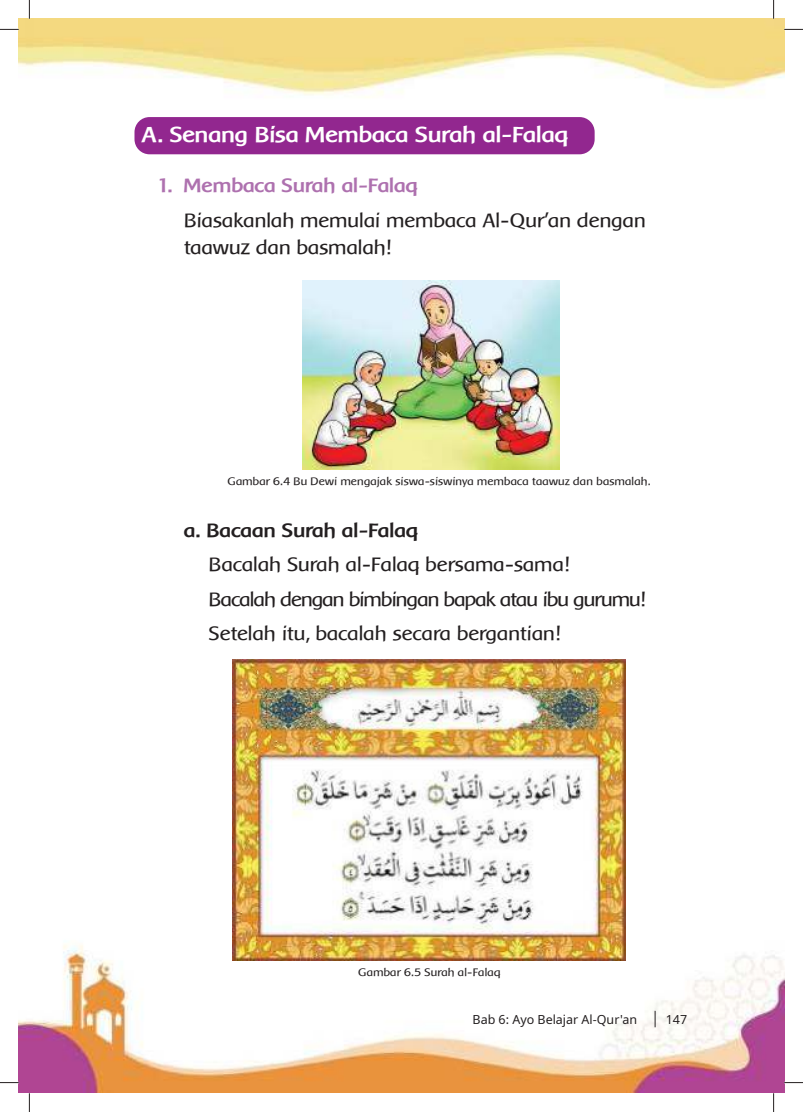
<style>
.page{position:relative;width:803px;height:1112px;background:#fff}
.page>*{position:absolute;margin:0;border:0;box-sizing:border-box;transform-origin:0 0}
.t1{font:700 22.5px "Baar Metanoia";letter-spacing:-.02em;color:#fff}
.t2{font:20px/34.6px "Baar Metanoia";letter-spacing:-.02em;color:#231f20}
.t3{font:700 20px "Baar Metanoia";letter-spacing:-.02em;color:#ae71af}
.t4{font:700 20px "Baar Metanoia";letter-spacing:-.02em;color:#231f20}
.t5{font:12.5px "Noto Sans";color:#231f20}
.t6{font:11.25px "Baar Metanoia";letter-spacing:-.005em;color:#231f20}
.s1{font-size:21.25px}
</style>
<div class="page">
<img style="left:19px;top:19px;width:765px;height:1073px">
<svg style="left:655px;top:1010px;width:1px;height:16px"></svg>
<div style="left:134px;top:117px;width:461px;height:37px;background:#92278f;border-radius:15px"></div>
<img style="left:232px;top:659px;width:394px;height:300px">
<img style="left:302px;top:280px;width:257px;height:189px">
<svg style="left:0;top:29px;width:19px;height:1px"></svg>
<svg style="left:784px;top:29px;width:19px;height:1px"></svg>
<svg style="left:0;top:1081px;width:19px;height:2px"></svg>
<svg style="left:784px;top:1081px;width:19px;height:2px"></svg>
<svg style="left:29px;top:0;width:1px;height:19px"></svg>
<svg style="left:29px;top:1092px;width:1px;height:19px"></svg>
<svg style="left:773px;top:0;width:1px;height:19px"></svg>
<svg style="left:773px;top:1092px;width:1px;height:19px"></svg>
<p class="t1" style="left:142px;top:123px;width:428px">A. Senang Bisa Membaca Surah al-Falaq</p>
<p class="t3" style="left:159px;top:174px;width:260px">1. Membaca Surah al-Falaq</p>
<p class="t2" style="left:184px;top:206px;width:464px;line-height:27.5px">Biasakanlah memulai membaca Al-Qur’an dengan taawu<span class="s1">z</span> dan basmalah!</p>
<p class="t6" style="left:228px;top:475px;width:424px">Gambar 6.4 Bu Dewi mengajak siswa-siswinya membaca taawuz dan basmalah.</p>
<p class="t4" style="left:184px;top:519px;width:236px">a. Bacaan Surah al-Falaq</p>
<p class="t2" style="left:209px;top:547px;width:438px">Bacalah Surah al-Falaq bersama-sama!<br>Bacalah dengan bimbingan bapak atau ibu gurumu!<br>Setelah itu, bacalah secara bergantian!</p>
<p class="t6" style="left:358px;top:965px;width:144px">Gambar 6.5 Surah al-Falaq</p>
<p class="t5" style="left:472px;top:1013px;width:166px">Bab 6: Ayo Belajar Al-Qur'an</p>
<p class="t5" style="left:666px;top:1013px;width:23px">147</p>
</div>
